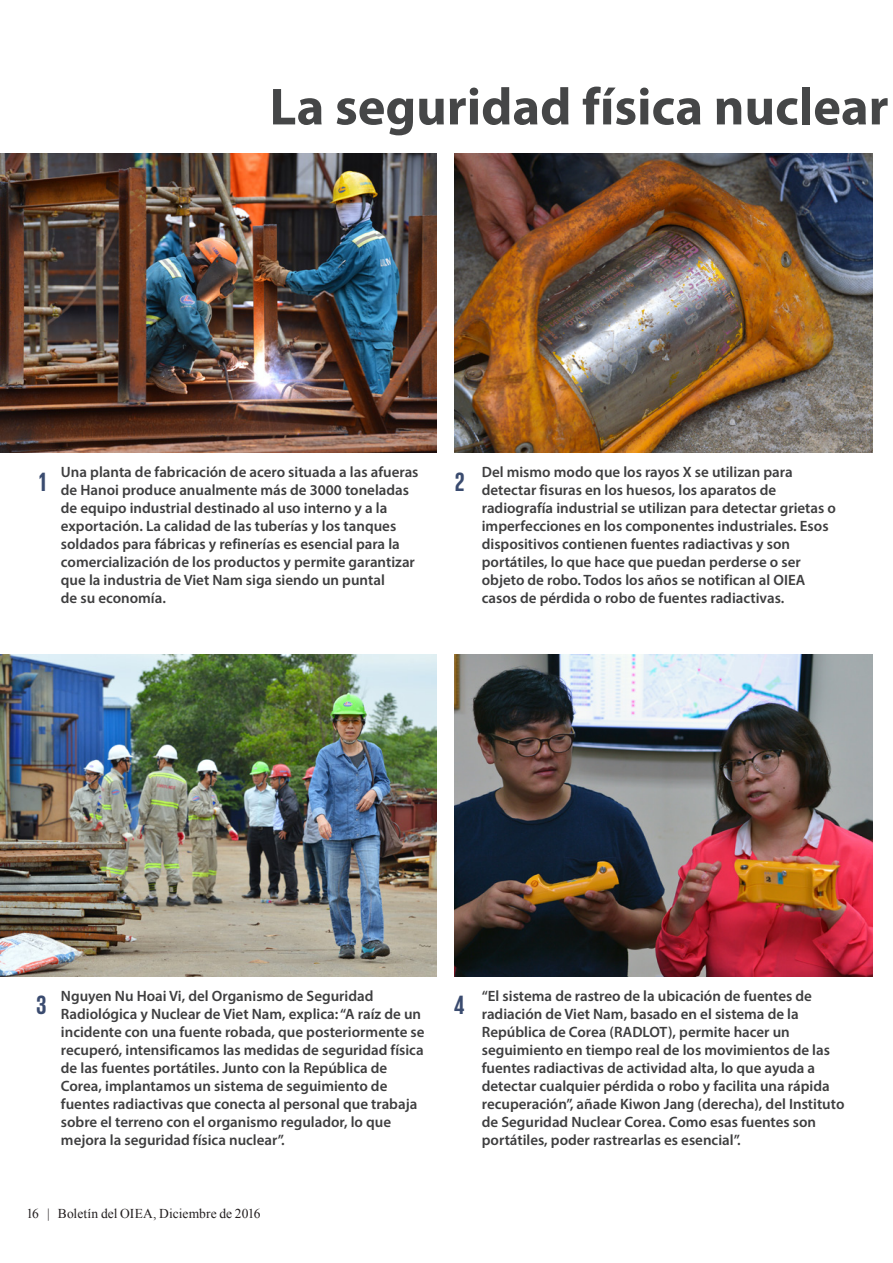
<style>
.page{position:relative;width:893px;height:1263px;background:#fff}
.page>*{position:absolute;margin:0;border:0;box-sizing:border-box;transform-origin:0 0}
.Story_Title{font:700 52.5px "Myriad Pro";color:#454647}
.Photo_caption-left_a{font:700 27px "Giorgio Sans";color:#3a4b6f}
.Photo_caption{font:600 15px/18px "Myriad Pro";color:#3e3e3f}
.t1{font:13.5px "Times New Roman";letter-spacing:.005em;color:#231f20}
</style>
<div class="page">
<img style="left:454px;top:654px;width:419px;height:323px">
<img style="left:0;top:153px;width:437px;height:300px">
<img style="left:0;top:654px;width:437px;height:323px">
<img style="left:454px;top:153px;width:419px;height:300px">
<p class="Story_Title" style="left:270px;top:72px;width:620px">La seguridad física nuclear</p>
<p class="Photo_caption" style="left:61px;top:463px;width:359px">Una planta de fabricación de acero situada a las afueras de Hanoi produce anualmente más de 3000 toneladas de equipo industrial destinado al uso interno y a la exportación. La calidad de las tuberías y los tanques soldados para fábricas y refinerías es esencial para la comercialización de los productos y permite garantizar que la industria de Viet Nam siga siendo un puntal<br>de su economía.</p>
<p class="Photo_caption-left_a" style="left:39px;top:468px;width:8px">1</p>
<p class="Photo_caption-left_a" style="left:455px;top:468px;width:11px">2</p>
<p class="Photo_caption" style="left:482px;top:463px;width:356px">Del mismo modo que los rayos X se utilizan para detectar fisuras en los huesos, los aparatos de radiografía industrial se utilizan para detectar grietas o imperfecciones en los componentes industriales. Esos dispositivos contienen fuentes radiactivas y son portátiles, lo que hace que puedan perderse o ser objeto de robo. Todos los años se notifican al OIEA casos de pérdida o robo de fuentes radiactivas.</p>
<p class="Photo_caption" style="left:61px;top:986px;width:365px">Nguyen Nu Hoai Vi, del Organismo de Seguridad Radiológica y Nuclear de Viet Nam, explica: “A raíz de un incidente con una fuente robada, que posteriormente se recuperó, intensificamos las medidas de seguridad física de las fuentes portátiles. Junto con la República de Corea, implantamos un sistema de seguimiento de fuentes radiactivas que conecta al personal que trabaja sobre el terreno con el organismo regulador, lo que mejora la seguridad física nuclear”.</p>
<p class="Photo_caption-left_a" style="left:36px;top:992px;width:11px">3</p>
<p class="Photo_caption-left_a" style="left:454px;top:992px;width:12px">4</p>
<p class="Photo_caption" style="left:482px;top:986px;width:364px">“El sistema de rastreo de la ubicación de fuentes de radiación de Viet Nam, basado en el sistema de la República de Corea (RADLOT), permite hacer un seguimiento en tiempo real de los movimientos de las fuentes radiactivas de actividad alta, lo que ayuda a detectar cualquier pérdida o robo y facilita una rápida recuperación”, añade Kiwon Jang (derecha), del Instituto de Seguridad Nuclear Corea. Como esas fuentes son portátiles, poder rastrearlas es esencial”.</p>
<p class="t1" style="left:26px;top:1205px;width:236px">16 | Boletín del OIEA, Diciembre de 2016</p>
</div>
